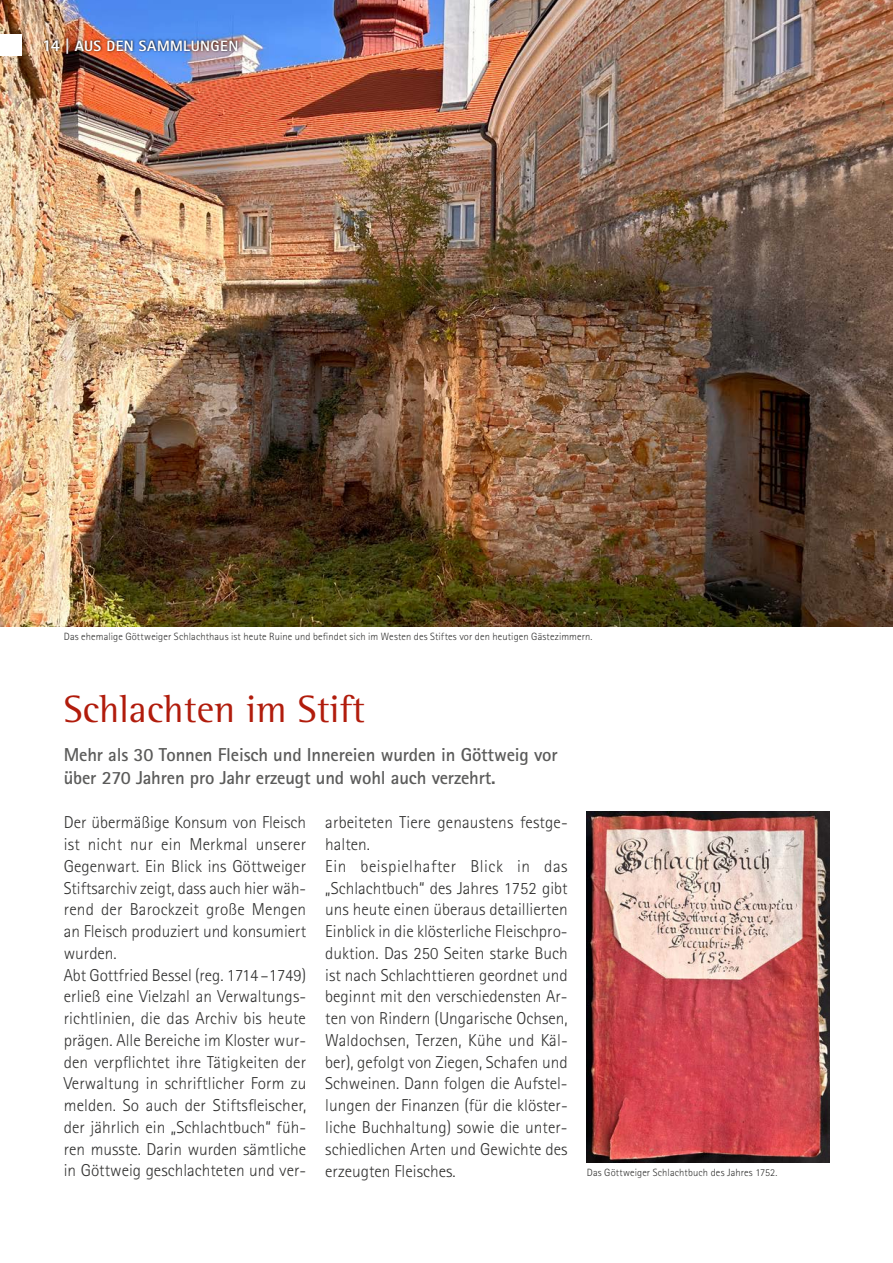
<style>
.page{position:relative;width:893px;height:1263px;background:#fff}
.page>*{position:absolute;margin:0;border:0;box-sizing:border-box;transform-origin:0 0}
.t1{font:39px "Rotis Semi Serif Pro";color:#b11c0c}
.t2{font:700 18.75px/22.5px "Rotis Sans Serif Pro";letter-spacing:-.01em;color:#5b5b5a}
.t3{font:300 17.25px/21.8px "Rotis Sans Serif Pro";color:#313130}
.t4{font:800 15px "Rotis Sans Serif Pro";letter-spacing:.025em;color:#fff}
.t5{font:300 10.5px "Rotis Sans Serif Pro";letter-spacing:.015em;color:#313130}
.s1{font-size:16.5px}
</style>
<div class="page">
<img style="left:0;top:0;width:893px;height:626px">
<img style="left:587px;top:811px;width:242px;height:351px">
<img style="left:43px;top:36px;width:196px;height:19px">
<div style="left:0;top:34px;width:21px;height:21px;background:#fff"></div>
<p class="t4" style="left:43px;top:36px;width:197px"><span class="s1">14</span> | AUS DEN SAMMLUNGEN</p>
<p class="t5" style="left:64px;top:630px;width:530px">Das ehemalige Göttweiger Schlachthaus ist heute Ruine und befindet sich im Westen des Stiftes vor den heutigen Gästezimmern.</p>
<h1 class="t1" style="left:64px;top:685px;width:303px">Schlachten im Stift</h1>
<p class="t2" style="left:64px;top:743px;width:495px">Mehr als 30 Tonnen Fleisch und Innereien wurden in Göttweig vor über 270 Jahren pro Jahr erzeugt und wohl auch verzehrt.</p>
<p class="t3" style="left:64px;top:812px;width:244px">Der übermäßige Konsum von Fleisch ist nicht nur ein Merkmal unserer Gegenwart. Ein Blick ins Göttweiger Stiftsarchiv zeigt, dass auch hier wäh&shy;rend der Barockzeit große Mengen an Fleisch produziert und konsumiert wurden.<br>Abt Gottfried Bessel (reg. 1714 –1749) erließ eine Vielzahl an Verwaltungs&shy;richtlinien, die das Archiv bis heute prägen. Alle Bereiche im Kloster wur&shy;den verpflichtet ihre Tätigkeiten der Verwaltung in schriftlicher Form zu melden. So auch der Stiftsfleischer, der jährlich ein „Schlachtbuch“ füh&shy;ren musste. Darin wurden sämtliche in Göttweig geschlachteten und ver-</p>
<p class="t3" style="left:325px;top:812px;width:244px">arbeiteten Tiere genaustens festge&shy;halten.<br>Ein beispielhafter Blick in das „Schlachtbuch“ des Jahres 1752 gibt uns heute einen überaus detaillierten Einblick in die klösterliche Fleischpro&shy;duktion. Das 250 Seiten starke Buch ist nach Schlachttieren geordnet und beginnt mit den verschiedensten Ar&shy;ten von Rindern (Ungarische Ochsen, Waldochsen, Terzen, Kühe und Käl&shy;ber), gefolgt von Ziegen, Schafen und Schweinen. Dann folgen die Aufstel&shy;lungen der Finanzen (für die klöster&shy;liche Buchhaltung) sowie die unter&shy;schiedlichen Arten und Gewichte des erzeugten Fleisches.</p>
<p class="t5" style="left:587px;top:1166px;width:192px">Das Göttweiger Schlachtbuch des Jahres 1752.</p>
</div>
